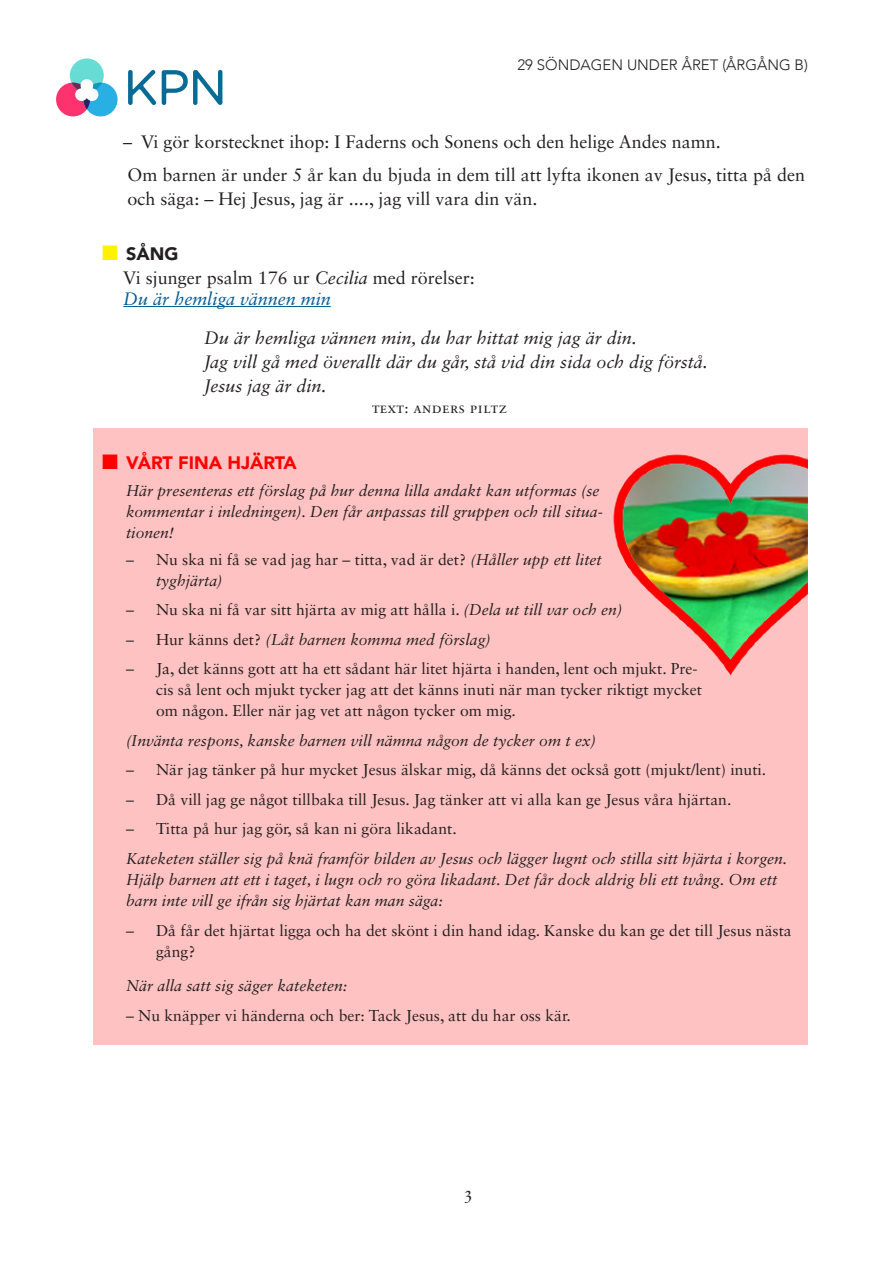
<style>
.page{position:relative;width:893px;height:1263px;background:#fff}
.page>*{position:absolute;margin:0;border:0;box-sizing:border-box;transform-origin:0 0}
.BrödtextSmalareRadavstånd{font:18px/21px "Sabon LT Std";color:#231f20}
.Brödtext{font:18px/24px "Sabon LT Std";color:#231f20}
.CitatIndrag{font:italic 18px "Sabon LT Std";color:#231f20}
.VårtFinaHjärtaRutrubrik{font:900 18px "Avenir";color:#f00}
.Rutrubrik{font:900 18px "Avenir";color:#231f20}
.VårtFinaHjärtaRutrubrik-2{font:15.75px/21px "Sabon LT Std";color:#231f20}
.VårtFinaHjärtaRutrubrik-3{font:italic 15.75px/21px "Sabon LT Std";color:#231f20}
.t1{font:300 15px "Avenir";color:#231f20}
.t2{font:15px "Sabon LT Std";letter-spacing:.025em;color:#231f20}
.s1{color:#fff101}
.s2{font-style:italic}
.s3{font-style:italic;color:#015a93}
.s4{font-style:normal}
</style>
<div class="page">
<hr style="left:123px;top:306px;width:208px;height:1px;background:#015a93">
<div style="left:94px;top:428px;width:714px;height:182px;background:#ffc2c2"></div>
<div style="left:94px;top:610px;width:714px;height:59px;background:#ffc2c2"></div>
<div style="left:94px;top:640px;width:714px;height:100px;background:#ffc2c2"></div>
<div style="left:94px;top:711px;width:714px;height:59px;background:#ffc2c2"></div>
<div style="left:94px;top:770px;width:714px;height:59px;background:#ffc2c2"></div>
<div style="left:94px;top:829px;width:714px;height:156px;background:#ffc2c2"></div>
<div style="left:94px;top:956px;width:714px;height:89px;background:#ffc2c2"></div>
<svg style="left:56px;top:58px;width:62px;height:58px"></svg>
<svg style="left:128px;top:70px;width:94px;height:35px"></svg>
<img style="left:613px;top:454px;width:195px;height:221px">
<p class="t1" style="left:517px;top:56px;width:292px">29 SÖNDAGEN UNDER ÅRET (ÅRGÅNG B)</p>
<p class="BrödtextSmalareRadavstånd" style="left:123px;top:131px;width:599px">– Vi gör korstecknet ihop: I Faderns och Sonens och den helige Andes namn.</p>
<p class="Brödtext" style="left:128px;top:162px;width:679px">Om barnen är under 5 år kan du bjuda in dem till att lyfta ikonen av Jesus, titta på den och säga: – Hej Jesus, jag är ...., jag vill vara din vän.</p>
<p class="Rutrubrik" style="left:102px;top:239px;width:78px"><span class="s1">■</span> SÅNG</p>
<p class="BrödtextSmalareRadavstånd" style="left:123px;top:267px;width:353px">Vi sjunger psalm 176 ur <span class="s2">Cecilia</span> med rörelser:<br><span class="s3">Du är hemliga vännen min</span></p>
<p class="CitatIndrag" style="left:204px;top:327px;width:434px">Du är hemliga vännen min, du har hittat mig jag är din.</p>
<p class="CitatIndrag" style="left:204px;top:351px;width:505px">Jag vill gå med överallt där du går, stå vid din sida och dig förstå.</p>
<p class="CitatIndrag" style="left:204px;top:375px;width:124px">Jesus jag är din.</p>
<p class="t2" style="left:372px;top:399px;width:137px">text: anders piltz</p>
<p class="VårtFinaHjärtaRutrubrik" style="left:102px;top:447px;width:196px">■ VÅRT FINA HJÄRTA</p>
<p class="VårtFinaHjärtaRutrubrik-3" style="left:126px;top:479px;width:478px">Här presenteras ett förslag på hur denna lilla andakt kan utformas (se kommentar i inledningen). Den får anpassas till gruppen och till situa&shy;tionen!</p>
<p class="VårtFinaHjärtaRutrubrik-2" style="left:156px;top:548px;width:447px;text-indent:-30px">– Nu ska ni få se vad jag har – titta, vad är det? <span class="s2">(Håller upp ett litet tyghjärta)</span></p>
<p class="VårtFinaHjärtaRutrubrik-2" style="left:126px;top:599px;width:498px">– Nu ska ni få var sitt hjärta av mig att hålla i. <span class="s2">(Dela ut till var och en)</span></p>
<p class="VårtFinaHjärtaRutrubrik-3" style="left:126px;top:628px;width:366px"><span class="s4">– Hur känns det?</span> (Låt barnen komma med förslag)</p>
<p class="VårtFinaHjärtaRutrubrik-2" style="left:156px;top:658px;width:548px;text-indent:-30px">– Ja, det känns gott att ha ett sådant här litet hjärta i handen, lent och mjukt. Pre&shy;cis så lent och mjukt tycker jag att det känns inuti när man tycker riktigt mycket om någon. Eller när jag vet att någon tycker om mig.</p>
<p class="VårtFinaHjärtaRutrubrik-3" style="left:126px;top:729px;width:472px">(Invänta respons, kanske barnen vill nämna någon de tycker om t ex)</p>
<p class="VårtFinaHjärtaRutrubrik-2" style="left:126px;top:759px;width:642px">– När jag tänker på hur mycket Jesus älskar mig, då känns det också gott (mjukt/lent) inuti.</p>
<p class="VårtFinaHjärtaRutrubrik-2" style="left:126px;top:788px;width:607px">– Då vill jag ge något tillbaka till Jesus. Jag tänker att vi alla kan ge Jesus våra hjärtan.</p>
<p class="VårtFinaHjärtaRutrubrik-2" style="left:126px;top:818px;width:332px">– Titta på hur jag gör, så kan ni göra likadant.</p>
<p class="VårtFinaHjärtaRutrubrik-3" style="left:126px;top:847px;width:663px">Kateketen ställer sig på knä framför bilden av Jesus och lägger lugnt och stilla sitt hjärta i korgen.<br>Hjälp barnen att ett i taget, i lugn och ro göra likadant. Det får dock aldrig bli ett tvång. Om ett barn inte vill ge ifrån sig hjärtat kan man säga:</p>
<p class="VårtFinaHjärtaRutrubrik-2" style="left:156px;top:919px;width:637px;text-indent:-30px">– Då får det hjärtat ligga och ha det skönt i din hand idag. Kanske du kan ge det till Jesus nästa gång?</p>
<p class="VårtFinaHjärtaRutrubrik-3" style="left:126px;top:975px;width:223px">När alla satt sig säger kateketen:</p>
<p class="VårtFinaHjärtaRutrubrik-2" style="left:126px;top:1004px;width:446px">– Nu knäpper vi händerna och ber: Tack Jesus, att du har oss kär.</p>
<p class="Brödtext" style="left:464px;top:1180px;width:12px">3</p>
</div>
